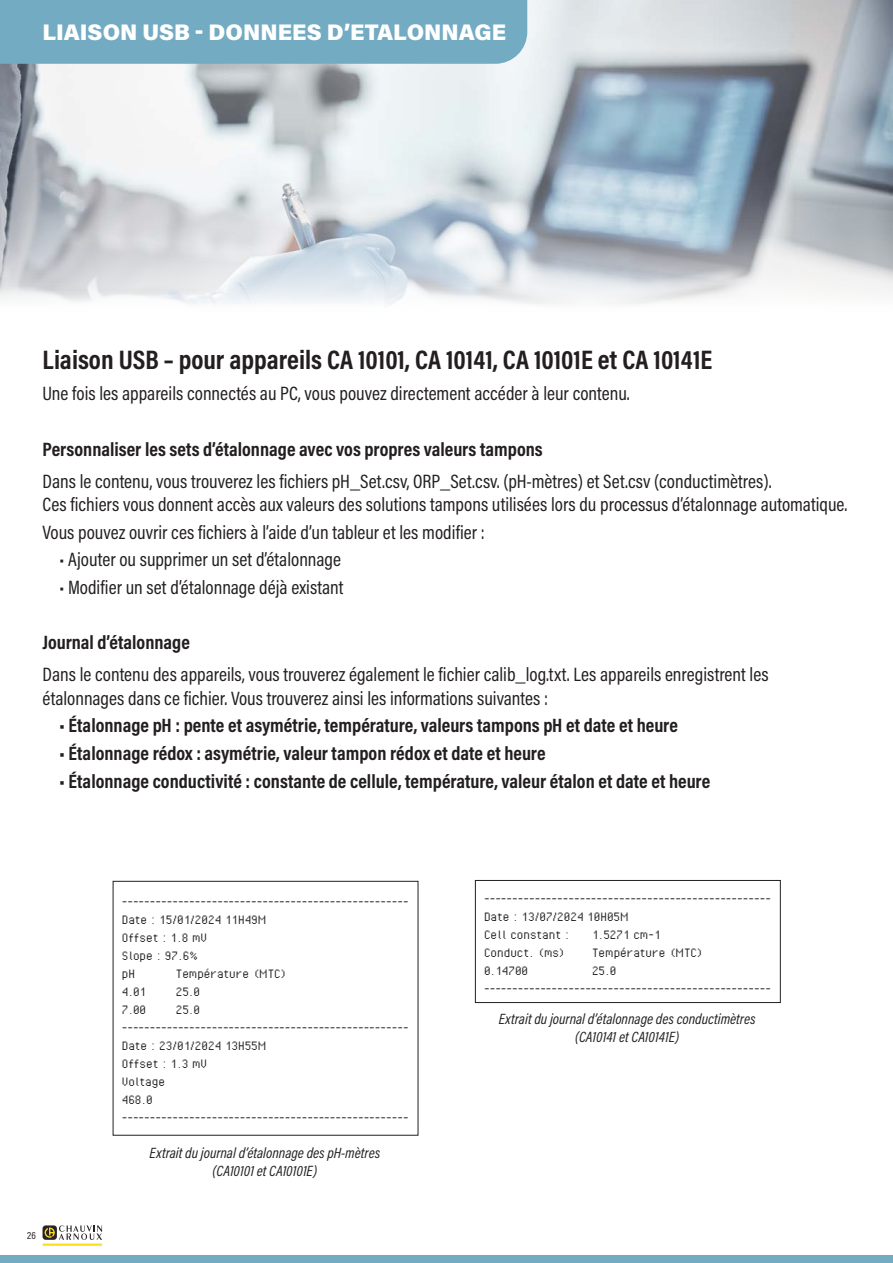
<style>
.page{position:relative;width:893px;height:1263px;background:#fff}
.page>*{position:absolute;margin:0;border:0;box-sizing:border-box;transform-origin:0 0}
.t1{font:700 27px "Acumin Pro Cond";color:#231f20}
.t2{font:900 22.5px "Acumin Pro";color:#fff}
.t3{font:19.5px/23.4px "Acumin Pro Cond";color:#231f20}
.t4{font:700 19.5px "Acumin Pro Cond";color:#231f20}
.t5{font:15px "Pixel Operator";color:#231f20}
.t6{font:italic 15px/18px "Acumin Pro Cond";color:#231f20;text-align:center}
.t7{font:10.5px "Acumin Pro Cond";color:#231f20}
</style>
<div class="page">
<div style="left:0;top:1256px;width:893px;height:7px;background:#73abc3"></div>
<svg style="left:43px;top:1225px;width:14px;height:15px"></svg>
<svg style="left:45px;top:1225px;width:57px;height:15px"></svg>
<hr style="left:43px;top:1243px;width:59px;height:3px;background:#ffdf1b">
<img style="left:0;top:0;width:893px;height:304px">
<div style="left:0;top:0;width:527px;height:64px;background:#73abc3"></div>
<div style="left:475px;top:880px;width:305px;height:123px;border:1px solid #231f20"></div>
<p class="t2" style="left:43px;top:16px;width:465px">LIAISON USB - DONNEES D’ETALONNAGE</p>
<p class="t1" style="left:43px;top:341px;width:671px">Liaison USB – pour appareils CA 10101, CA 10141, CA 10101E et CA 10141E</p>
<p class="t3" style="left:43px;top:382px;width:589px">Une fois les appareils connectés au PC, vous pouvez directement accéder à leur contenu.</p>
<p class="t4" style="left:43px;top:436px;width:502px">Personnaliser les sets d’étalonnage avec vos propres valeurs tampons</p>
<p class="t3" style="left:43px;top:469px;width:730px">Dans le contenu, vous trouverez les fichiers pH_Set.csv, ORP_Set.csv. (pH-mètres) et Set.csv (conductimètres).</p>
<p class="t3" style="left:43px;top:492px;width:806px">Ces fichiers vous donnent accès aux valeurs des solutions tampons utilisées lors du processus d’étalonnage automatique.</p>
<p class="t3" style="left:43px;top:520px;width:444px">Vous pouvez ouvrir ces fichiers à l’aide d’un tableur et les modifier :</p>
<p class="t3" style="left:60px;top:548px;width:283px">• Ajouter ou supprimer un set d’étalonnage</p>
<p class="t3" style="left:60px;top:575px;width:285px">• Modifier un set d’étalonnage déjà existant</p>
<p class="t4" style="left:43px;top:630px;width:149px">Journal d’étalonnage</p>
<p class="t3" style="left:43px;top:662px;width:728px">Dans le contenu des appareils, vous trouverez également le fichier calib_log.txt. Les appareils enregistrent les étalonnages dans ce fichier. Vous trouverez ainsi les informations suivantes :</p>
<p class="t4" style="left:60px;top:713px;width:620px">• Étalonnage pH : pente et asymétrie, température, valeurs tampons pH et date et heure</p>
<p class="t4" style="left:60px;top:740px;width:488px">• Étalonnage rédox : asymétrie, valeur tampon rédox et date et heure</p>
<p class="t4" style="left:60px;top:768px;width:652px">• Étalonnage conductivité : constante de cellule, température, valeur étalon et date et heure</p>
<p class="t7" style="left:27px;top:1229px;width:10px">26</p>
<p class="t5" style="left:122px;top:894px;width:288px">---------------------------------------------------</p>
<p class="t5" style="left:122px;top:912px;width:146px">Date : 15/01/2024 11H49M</p>
<p class="t5" style="left:122px;top:930px;width:87px">Offset : 1.8 mV</p>
<p class="t5" style="left:122px;top:948px;width:78px">Slope : 97.6%</p>
<p class="t5" style="left:122px;top:966px;width:15px">pH</p>
<p class="t5" style="left:176px;top:966px;width:113px">Température (MTC)</p>
<p class="t5" style="left:122px;top:984px;width:26px">4.01</p>
<p class="t5" style="left:176px;top:984px;width:26px">25.0</p>
<p class="t5" style="left:122px;top:1002px;width:26px">7.00</p>
<p class="t5" style="left:176px;top:1002px;width:26px">25.0</p>
<p class="t5" style="left:122px;top:1020px;width:288px">---------------------------------------------------</p>
<p class="t5" style="left:122px;top:1038px;width:146px">Date : 23/01/2024 13H55M</p>
<p class="t5" style="left:122px;top:1056px;width:87px">Offset : 1.3 mV</p>
<p class="t5" style="left:122px;top:1074px;width:45px">Voltage</p>
<p class="t5" style="left:122px;top:1092px;width:32px">468.0</p>
<p class="t5" style="left:122px;top:1110px;width:288px">---------------------------------------------------</p>
<p class="t6" style="left:150px;top:1143px;width:232px">Extrait du journal d’étalonnage des pH-mètres (CA10101 et CA10101E)</p>
<p class="t5" style="left:484px;top:890px;width:288px">---------------------------------------------------</p>
<p class="t5" style="left:484px;top:908px;width:146px">Date : 13/07/2024 10H05M</p>
<p class="t5" style="left:484px;top:926px;width:87px">Cell constant :</p>
<p class="t5" style="left:592px;top:926px;width:70px">1.5271 cm-1</p>
<p class="t5" style="left:484px;top:944px;width:83px">Conduct. (ms)</p>
<p class="t5" style="left:592px;top:944px;width:113px">Température (MTC)</p>
<p class="t5" style="left:484px;top:962px;width:46px">0.14700</p>
<p class="t5" style="left:592px;top:962px;width:26px">25.0</p>
<p class="t5" style="left:484px;top:980px;width:288px">---------------------------------------------------</p>
<p class="t6" style="left:499px;top:1009px;width:258px">Extrait du journal d’étalonnage des conductimètres (CA10141 et CA10141E)</p>
</div>
